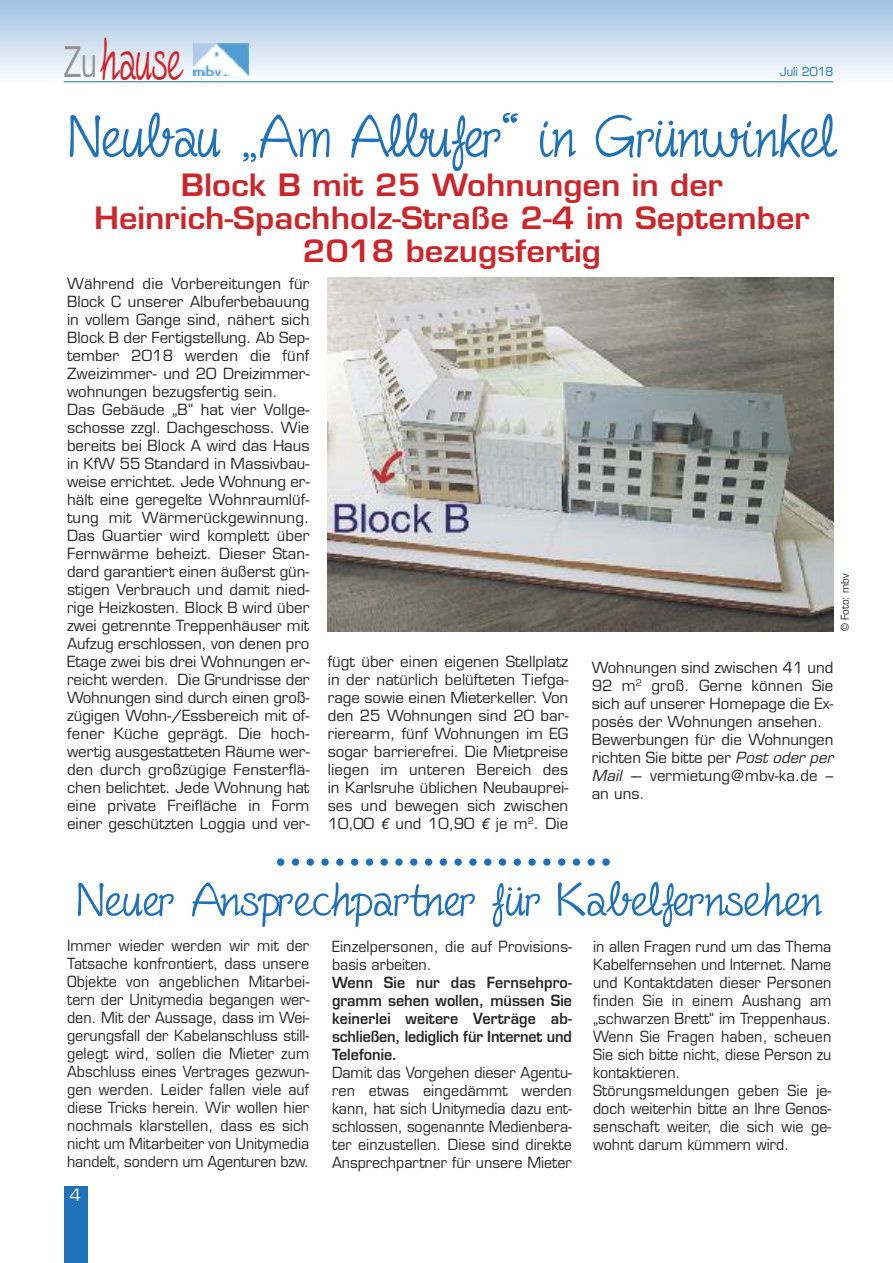
<style>
.page{position:relative;width:893px;height:1263px;background:#fff}
.page>*{position:absolute;margin:0;border:0;box-sizing:border-box;transform-origin:0 0}
.t1{font:66.6px "Fineliner Script";color:#1f71b9}
.t2{font:66.3px "Fineliner Script";color:#cc262b;scale:.7 1}
.t3{font:52.5px "Fineliner Script";color:#1f71b9;scale:1.08 1}
.t4{font:600 30px/33px "Eurostile";color:#cc262b;text-align:center;scale:1.08 1}
.t5{font:16.5px "Eurostile";color:#fff}
.t6{font:15px/18px "Eurostile";color:#272627}
.t7{font:15px/18px "Eurostile";color:#272627;text-align:justify;scale:.95 1}
.t8{font:600 15px/18px "Eurostile";letter-spacing:-.01em;color:#272627;text-align:justify;scale:.95 1}
.t9{font:12px "Eurostile";color:#1f71b9;scale:.95 1}
.t10{font:10.5px "Eurostile";color:#272627;scale:.95 1}
.s1{font-family:"Eurostile";font-size:41.25px;color:#939393}
.s2{font-family:"Avenir";font-weight:500;font-style:italic}
.s3{font-style:italic}
</style>
<div class="page">
<div style="left:64px;top:1186px;width:23px;height:77px;background:#1f71b9"></div>
<div style="left:0;top:0;width:893px;height:82px;background:linear-gradient(to bottom,#9ec2e1,#fafcfe)"></div>
<hr style="left:64px;top:82px;width:769px;height:1px;background:#1f71b9">
<img style="left:194px;top:43px;width:55px;height:33px">
<svg style="left:277px;top:858px;width:333px;height:8px"></svg>
<img style="left:327px;top:278px;width:506px;height:353px">
<h2 class="t2" style="left:64px;top:24px;width:170px"><span class="s1">Zu</span>hause</h2>
<p class="t9" style="left:780px;top:67px;width:58px">Juli 2018</p>
<h1 class="t1" style="left:68px;top:101px;width:769px">Neubau „Am Albufer“ in Grünwinkel</h1>
<h3 class="t4" style="left:94px;top:171px;width:664px">Block B mit 25 Wohnungen in der<br>Heinrich-Spachholz-Straße 2-4 im September<br>2018 bezugsfertig</h3>
<p class="t6" style="left:67px;top:276px;width:244px">Während die Vorbereitungen für<br>Block C unserer Albuferbebauung in vollem Gange sind, nähert sich<br>Block B der Fertigstellung. Ab Sep&shy;tember 2018 werden die fünf<br>Zweizimmer- und 20 Dreizimmer&shy;wohnungen bezugsfertig sein.<br>Das Gebäude „B“ hat vier Vollge&shy;schosse zzgl. Dachgeschoss. Wie bereits bei Block A wird das Haus in KfW 55 Standard in Massivbau&shy;weise errichtet. Jede Wohnung er&shy;hält eine geregelte Wohnraumlüf&shy;tung mit Wärmerückgewinnung.<br>Das Quartier wird komplett über<br>Fernwärme beheizt. Dieser Stan&shy;dard garantiert einen äußerst gün&shy;stigen Verbrauch und damit nied&shy;rige Heizkosten. Block B wird über zwei getrennte Treppenhäuser mit<br>Aufzug erschlossen, von denen pro<br>Etage zwei bis drei Wohnungen er&shy;reicht werden. Die Grundrisse der<br>Wohnungen sind durch einen groß&shy;zügigen Wohn-/Essbereich mit of&shy;fener Küche geprägt. Die hoch&shy;wertig ausgestatteten Räume wer&shy;den durch großzügige Fensterflä&shy;chen belichtet. Jede Wohnung hat eine private Freifläche in Form einer geschützten Loggia und ver-</p>
<p class="t10" style="left:841px;top:631px;width:63px;rotate:-90deg">© Foto: mbv</p>
<p class="t6" style="left:328px;top:654px;width:242px;text-align:justify">fügt über einen eigenen Stellplatz in der natürlich belüfteten Tiefga&shy;rage sowie einen Mieterkeller. Von den 25 Wohnungen sind 20 bar&shy;rierearm, fünf Wohnungen im EG sogar barrierefrei. Die Mietpreise liegen im unteren Bereich des in Karlsruhe üblichen Neubauprei&shy;ses und bewegen sich zwischen 10,00 <span class="s2">€</span> und 10,90 <span class="s2">€</span> je m<sup>2</sup>. Die</p>
<p class="t6" style="left:592px;top:660px;width:243px">Wohnungen sind zwischen 41 und<br>92 m<sup>2</sup> groß. Gerne können Sie sich auf unserer Homepage die Ex&shy;posés der Wohnungen ansehen.<br>Bewerbungen für die Wohnungen richten Sie bitte per <span class="s3">Post oder per<br>Mail -</span>– vermietung@mbv-ka.de – an uns.</p>
<h3 class="t3" style="left:77px;top:872px;width:691px">Neuer Ansprechpartner für Kabelfernsehen</h3>
<p class="t7" style="left:67px;top:938px;width:257px">Immer wieder werden wir mit der Tatsache konfrontiert, dass unsere Objekte von angeblichen Mitarbei&shy;tern der Unitymedia begangen wer&shy;den. Mit der Aussage, dass im Wei&shy;gerungsfall der Kabelanschluss still&shy;gelegt wird, sollen die Mieter zum Abschluss eines Vertrages gezwun&shy;gen werden. Leider fallen viele auf diese Tricks herein. Wir wollen hier nochmals klarstellen, dass es sich nicht um Mitarbeiter von Unitymedia handelt, sondern um Agenturen bzw.</p>
<p class="t7" style="left:332px;top:939px;width:254px">Einzelpersonen, die auf Provisions&shy;basis arbeiten.</p>
<p class="t7" style="left:593px;top:939px;width:252px;text-align:left">in allen Fragen rund um das Thema<br>Kabelfernsehen und Internet. Name und Kontaktdaten dieser Personen finden Sie in einem Aushang am „schwarzen Brett“ im Treppenhaus.<br>Wenn Sie Fragen haben, scheuen<br>Sie sich bitte nicht, diese Person zu kontaktieren.<br>Störungsmeldungen geben Sie je&shy;doch weiterhin bitte an Ihre Genos&shy;senschaft weiter, die sich wie ge&shy;wohnt darum kümmern wird.</p>
<p class="t8" style="left:332px;top:975px;width:254px">Wenn Sie nur das Fernsehpro&shy;gramm sehen wollen, müssen Sie keinerlei weitere Verträge ab&shy;schließen, lediglich für Internet und Telefonie.</p>
<p class="t7" style="left:332px;top:1065px;width:254px">Damit das Vorgehen dieser Agentu&shy;ren etwas eingedämmt werden kann, hat sich Unitymedia dazu ent&shy;schlossen, sogenannte Medienbera&shy;ter einzustellen. Diese sind direkte Ansprechpartner für unsere Mieter</p>
<p class="t5" style="left:70px;top:1189px;width:13px">4</p>
</div>
